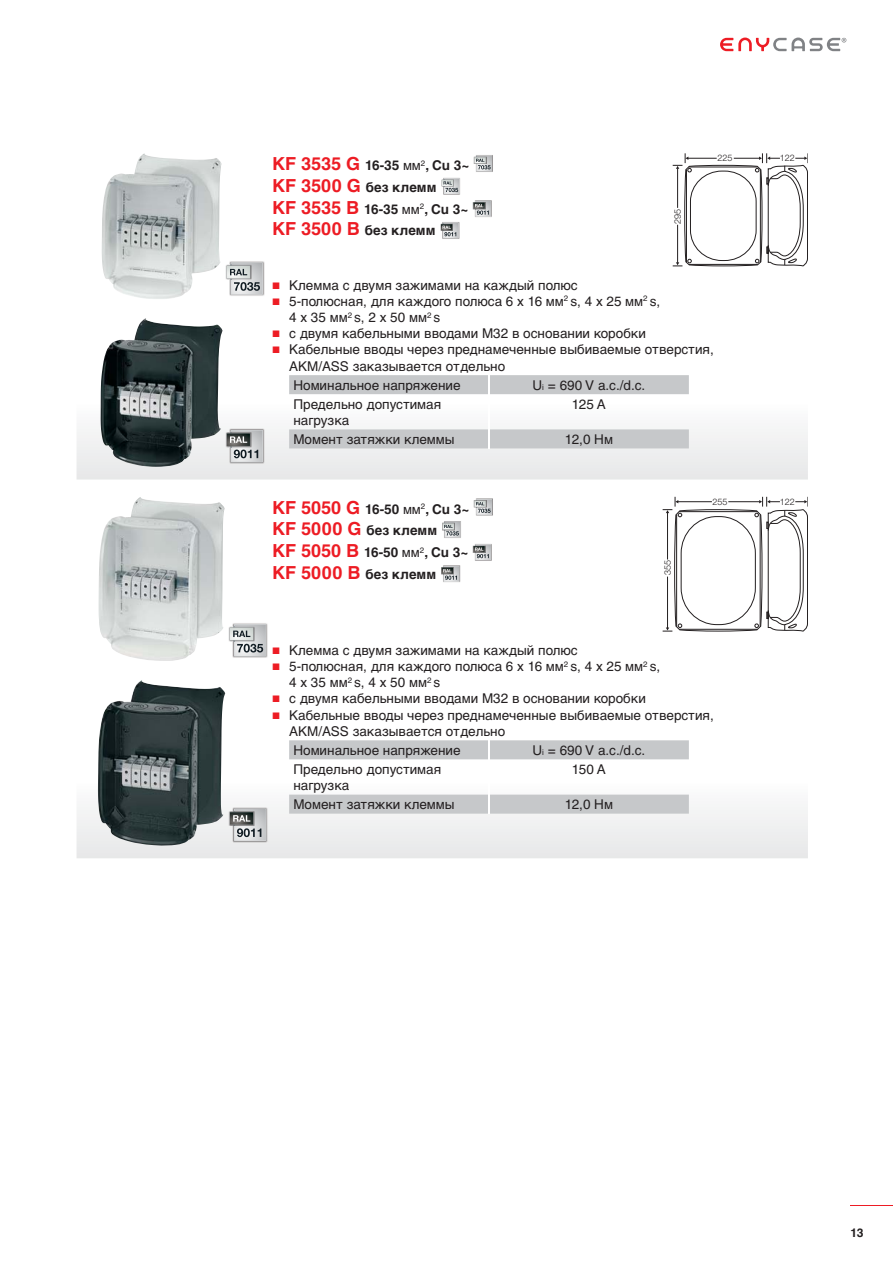
<style>
.page{position:relative;width:893px;height:1263px;background:#fff}
.page>*{position:absolute;margin:0;border:0;box-sizing:border-box;transform-origin:0 0}
.t1{font:13.5px/16.2px "Helvetica Cyr Upright";color:#231f20}
.t2{font:700 13.5px/21.6px "Helvetica Cyr";color:#231f20}
.t3{font:700 12px "Helvetica Cyr";color:#231f20}
.t4{font:300 9px "Helvetica Neue LT Pro";color:#231f20}
.s1{font-size:18px;color:#ed1c24}
.s2{font-family:"Helvetica Cyr Upright";font-weight:400}
.s3{font-size:7.8px}
</style>
<div class="page">
<svg style="left:720px;top:38px;width:126px;height:13px"></svg>
<svg style="left:77px;top:403px;width:731px;height:76px"></svg>
<img style="left:102px;top:153px;width:119px;height:146px">
<img style="left:101px;top:318px;width:122px;height:149px">
<img style="left:476px;top:155px;width:17px;height:17px">
<svg style="left:474px;top:156px;width:18px;height:15px"></svg>
<img style="left:443px;top:177px;width:17px;height:18px">
<svg style="left:441px;top:178px;width:19px;height:16px"></svg>
<img style="left:475px;top:200px;width:17px;height:17px">
<svg style="left:473px;top:201px;width:18px;height:16px"></svg>
<img style="left:442px;top:222px;width:17px;height:17px">
<svg style="left:440px;top:223px;width:19px;height:15px"></svg>
<svg style="left:673px;top:153px;width:135px;height:114px"></svg>
<svg style="left:289px;top:375px;width:400px;height:73px"></svg>
<hr style="left:488px;top:375px;width:2px;height:73px;background:#fff">
<img style="left:230px;top:261px;width:35px;height:35px">
<img style="left:226px;top:265px;width:1px;height:15px">
<svg style="left:227px;top:262px;width:36px;height:33px"></svg>
<img style="left:229px;top:428px;width:36px;height:36px">
<img style="left:226px;top:432px;width:1px;height:15px">
<svg style="left:227px;top:430px;width:36px;height:32px"></svg>
<svg style="left:77px;top:789px;width:731px;height:69px"></svg>
<img style="left:99px;top:497px;width:126px;height:164px">
<img style="left:98px;top:680px;width:127px;height:165px">
<img style="left:476px;top:498px;width:17px;height:18px">
<svg style="left:474px;top:499px;width:18px;height:16px"></svg>
<img style="left:444px;top:521px;width:17px;height:17px">
<svg style="left:442px;top:522px;width:18px;height:15px"></svg>
<img style="left:475px;top:544px;width:17px;height:17px">
<svg style="left:473px;top:544px;width:18px;height:16px"></svg>
<img style="left:443px;top:565px;width:17px;height:17px">
<svg style="left:441px;top:566px;width:18px;height:16px"></svg>
<svg style="left:663px;top:497px;width:145px;height:135px"></svg>
<svg style="left:289px;top:740px;width:400px;height:74px"></svg>
<hr style="left:488px;top:740px;width:2px;height:74px;background:#fff">
<img style="left:232px;top:623px;width:36px;height:35px">
<img style="left:229px;top:627px;width:1px;height:14px">
<svg style="left:230px;top:624px;width:36px;height:32px"></svg>
<img style="left:232px;top:807px;width:36px;height:36px">
<img style="left:229px;top:811px;width:1px;height:15px">
<svg style="left:230px;top:809px;width:36px;height:32px"></svg>
<hr style="left:850px;top:1205px;width:43px;height:1px;background:#ed1c24">
<p class="t2" style="left:272px;top:156px;width:199px"><span class="s1">KF 3535 G</span> 16-35 <span class="s2">мм</span><sup>2</sup>, Cu 3~<br><span class="s1">KF 3500 G</span> без клемм<br><span class="s1">KF 3535 B</span> 16-35 <span class="s2">мм</span><sup>2</sup>, Cu 3~<br><span class="s1">KF 3500 B</span> без клемм</p>
<p class="t4" style="left:672px;top:224px;width:17px;rotate:-90deg">295</p>
<p class="t4" style="left:717px;top:153px;width:17px">225</p>
<p class="t4" style="left:780px;top:153px;width:17px">122</p>
<p class="t1" style="left:289px;top:278px;width:426px">Клемма с двумя зажимами на каждый полюс<br>5-полюсная, для каждого полюса 6 x 16 мм<sup>2</sup> s, 4 x 25 мм<sup>2</sup> s,<br>4 x 35 мм<sup>2</sup> s, 2 x 50 мм<sup>2</sup> s<br>с двумя кабельными вводами M32 в основании коробки Кабельные вводы через преднамеченные выбиваемые отверстия, AKM/ASS заказывается отдельно</p>
<p class="t1" style="left:293px;top:379px;width:169px">Номинальное напряжение</p>
<p class="t1" style="left:533px;top:379px;width:114px">U<span class="s3">i</span> = 690 V a.c./d.c.</p>
<p class="t1" style="left:293px;top:398px;width:149px">Предельно допустимая нагрузка</p>
<p class="t1" style="left:572px;top:398px;width:36px">125 A</p>
<p class="t1" style="left:293px;top:433px;width:163px">Момент затяжки клеммы</p>
<p class="t1" style="left:565px;top:433px;width:50px">12,0 Нм</p>
<p class="t2" style="left:272px;top:500px;width:199px"><span class="s1">KF 5050 G</span> 16-50 <span class="s2">мм</span><sup>2</sup>, Cu 3~<br><span class="s1">KF 5000 G</span> без клемм<br><span class="s1">KF 5050 B</span> 16-50 <span class="s2">мм</span><sup>2</sup>, Cu 3~<br><span class="s1">KF 5000 B</span> без клемм</p>
<p class="t4" style="left:662px;top:575px;width:17px;rotate:-90deg">355</p>
<p class="t4" style="left:712px;top:496px;width:17px">255</p>
<p class="t4" style="left:780px;top:496px;width:17px">122</p>
<p class="t1" style="left:289px;top:643px;width:426px">Клемма с двумя зажимами на каждый полюс<br>5-полюсная, для каждого полюса 6 x 16 мм<sup>2</sup> s, 4 x 25 мм<sup>2</sup> s,<br>4 x 35 мм<sup>2</sup> s, 4 x 50 мм<sup>2</sup> s<br>с двумя кабельными вводами M32 в основании коробки Кабельные вводы через преднамеченные выбиваемые отверстия, AKM/ASS заказывается отдельно</p>
<p class="t1" style="left:293px;top:744px;width:169px">Номинальное напряжение</p>
<p class="t1" style="left:533px;top:744px;width:114px">U<span class="s3">i</span> = 690 V a.c./d.c.</p>
<p class="t1" style="left:293px;top:763px;width:149px">Предельно допустимая нагрузка</p>
<p class="t1" style="left:572px;top:763px;width:36px">150 A</p>
<p class="t1" style="left:293px;top:798px;width:163px">Момент затяжки клеммы</p>
<p class="t1" style="left:565px;top:798px;width:50px">12,0 Нм</p>
<p class="t3" style="left:850px;top:1228px;width:14px">13</p>
</div>
